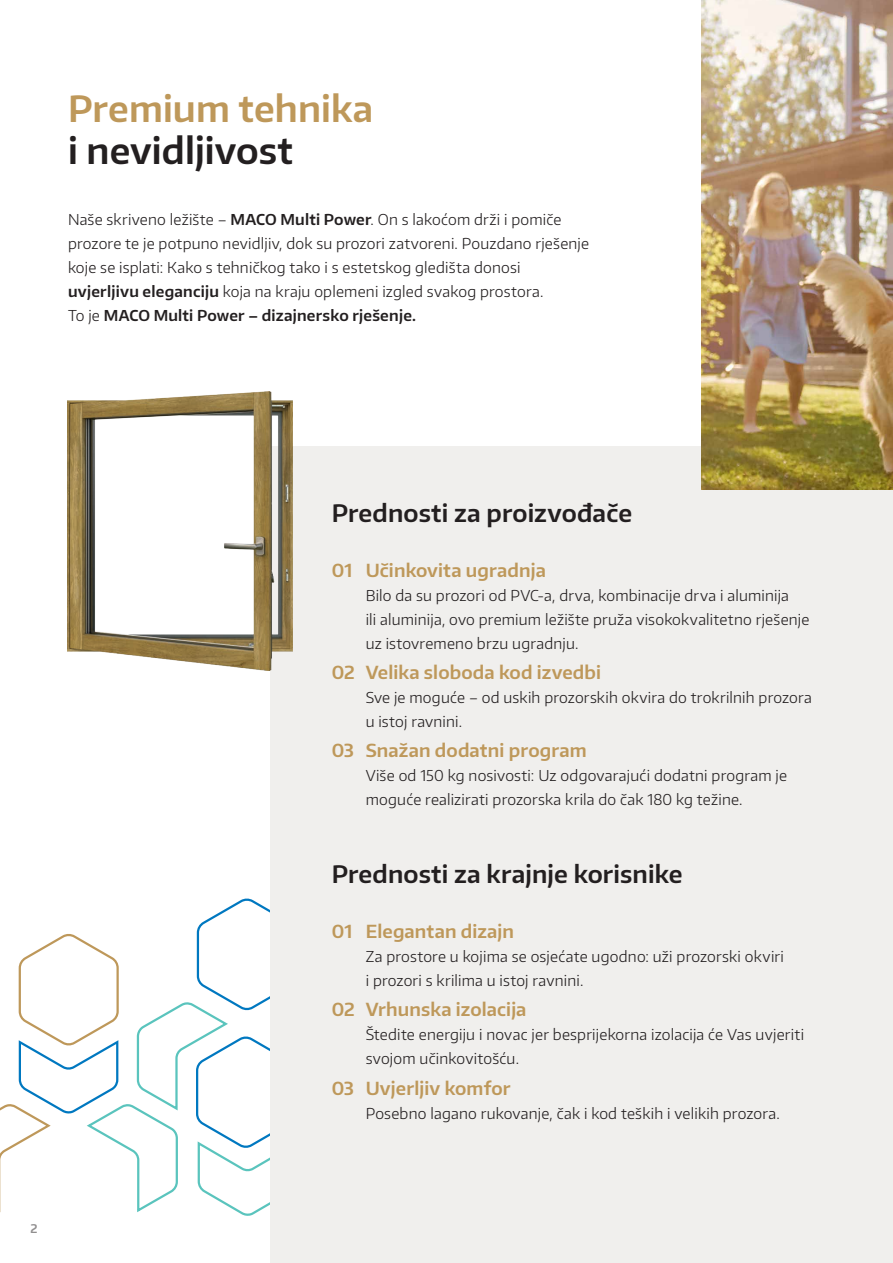
<style>
.page{position:relative;width:893px;height:1263px;background:#fff}
.page>*{position:absolute;margin:0;border:0;box-sizing:border-box;transform-origin:0 0}
.Headline_Kern_Gold{font:600 36px "Encode Sans Normal";letter-spacing:.005em;color:#be985a}
.Headline_Kern_schwarz{font:600 36px "Encode Sans Normal";letter-spacing:.005em;color:#231f20}
.Subheadline_16auf20_black{font:600 24px "Encode Sans Normal";letter-spacing:.005em;color:#231f20}
.Aufzählungen_Kern_Headline_gold{font:600 18px "Encode Sans Normal";letter-spacing:.005em;color:#be985a}
.Aufzählungen_Kern_Bodytext_schwarz{font:300 15px/24px "Encode Sans Normal";letter-spacing:.015em;color:#231f20}
.Bodytext{font:300 15px/24px "Encode Sans Normal";letter-spacing:.015em;color:#231f20}
.t1{font:600 12px "Encode Sans Normal";color:#231f20}
.s1{font-weight:600}
</style>
<div class="page">
<svg style="left:0;top:896px;width:271px;height:322px"></svg>
<div style="left:271px;top:446px;width:622px;height:817px;background:#f0efed"></div>
<img style="left:702px;top:0;width:191px;height:489px">
<img style="left:68px;top:392px;width:224px;height:279px">
<p class="Headline_Kern_Gold" style="left:68px;top:85px;width:307px">Premium tehnika</p>
<p class="Headline_Kern_schwarz" style="left:68px;top:127px;width:226px">i nevidljivost</p>
<p class="Bodytext" style="left:68px;top:207px;width:523px">Naše skriveno ležište – <span class="s1">MACO Multi Power</span>. On s lakoćom drži i pomiče prozore te je potpuno nevidljiv, dok su prozori zatvoreni. Pouzdano rješenje koje se isplati: Kako s tehničkog tako i s estetskog gledišta donosi <span class="s1">uvjerljivu eleganciju</span> koja na kraju oplemeni izgled svakog prostora.<br>To je <span class="s1">MACO Multi Power – dizajnersko rješenje.</span></p>
<p class="t1" style="left:30px;top:1220px;width:9px">2</p>
<p class="Subheadline_16auf20_black" style="left:332px;top:497px;width:302px">Prednosti za proizvođače</p>
<p class="Aufzählungen_Kern_Headline_gold" style="left:332px;top:558px;width:216px">01 Učinkovita ugradnja</p>
<p class="Aufzählungen_Kern_Bodytext_schwarz" style="left:366px;top:583px;width:445px">Bilo da su prozori od PVC-a, drva, kombinacije drva i aluminija<br>ili aluminija, ovo premium ležište pruža visokokvalitetno rješenje uz istovremeno brzu ugradnju.</p>
<p class="Aufzählungen_Kern_Headline_gold" style="left:332px;top:660px;width:271px">02 Velika sloboda kod izvedbi</p>
<p class="Aufzählungen_Kern_Bodytext_schwarz" style="left:366px;top:685px;width:448px">Sve je moguće – od uskih prozorskih okvira do trokrilnih prozora u istoj ravnini.</p>
<p class="Aufzählungen_Kern_Headline_gold" style="left:332px;top:739px;width:256px">03 Snažan dodatni program</p>
<p class="Aufzählungen_Kern_Bodytext_schwarz" style="left:366px;top:763px;width:423px">Više od 150 kg nosivosti: Uz odgovarajući dodatni program je moguće realizirati prozorska krila do čak 180 kg težine.</p>
<p class="Subheadline_16auf20_black" style="left:332px;top:859px;width:352px">Prednosti za krajnje korisnike</p>
<p class="Aufzählungen_Kern_Headline_gold" style="left:332px;top:919px;width:184px">01 Elegantan dizajn</p>
<p class="Aufzählungen_Kern_Bodytext_schwarz" style="left:366px;top:944px;width:420px">Za prostore u kojima se osjećate ugodno: uži prozorski okviri i prozori s krilima u istoj ravnini.</p>
<p class="Aufzählungen_Kern_Headline_gold" style="left:332px;top:998px;width:196px">02 Vrhunska izolacija</p>
<p class="Aufzählungen_Kern_Bodytext_schwarz" style="left:366px;top:1022px;width:440px">Štedite energiju i novac jer besprijekorna izolacija će Vas uvjeriti svojom učinkovitošću.</p>
<p class="Aufzählungen_Kern_Headline_gold" style="left:332px;top:1076px;width:181px">03 Uvjerljiv komfor</p>
<p class="Aufzählungen_Kern_Bodytext_schwarz" style="left:366px;top:1100px;width:416px">Posebno lagano rukovanje, čak i kod teških i velikih prozora.</p>
</div>
